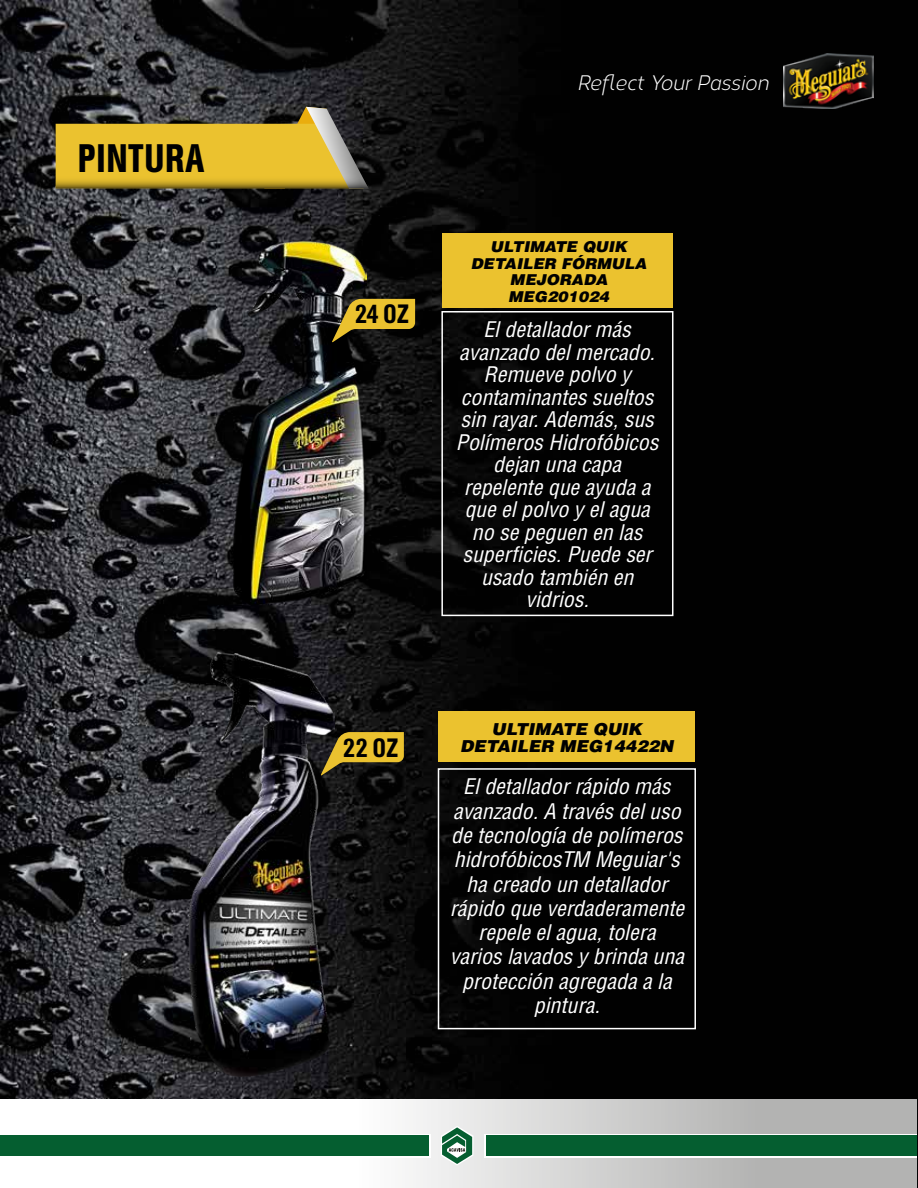
<style>
.page{position:relative;width:918px;height:1188px;background:#fff}
.page>*{position:absolute;margin:0;border:0;box-sizing:border-box;transform-origin:0 0}
.t1{font:500 condensed 36px "Castrol Sans";color:#000}
.t2{font:500 condensed 24px "Castrol Sans";color:#000}
.t3{font:italic condensed 21px/22.5px "Helvetica LT Std";color:#fff;text-align:center;scale:1.04 1}
.t4{font:italic 21px "Corbert";color:#fff;scale:.91 1}
.t5{font:italic 900 16.5px "Helvetica LT Std";color:#000;scale:1.04 1}
.t6{font:italic 900 15px/16.5px "Helvetica LT Std";color:#000;text-align:center;scale:1.04 1}
</style>
<div class="page">
<img style="left:0;top:0;width:918px;height:1188px">
<svg style="left:0;top:1099px;width:917px;height:89px"></svg>
<svg style="left:441px;top:1126px;width:32px;height:39px"></svg>
<div style="left:0;top:1134px;width:431px;height:23px;background:#055e30"></div>
<div style="left:484px;top:1134px;width:433px;height:23px;background:#055e30"></div>
<img style="left:784px;top:54px;width:89px;height:54px">
<div style="left:439px;top:711px;width:256px;height:51px;background:#ebc22f"></div>
<div style="left:438px;top:768px;width:258px;height:261px;border:2px solid #fff"></div>
<img style="left:189px;top:653px;width:145px;height:423px">
<svg style="left:321px;top:732px;width:83px;height:44px;background:#957c25"></svg>
<img style="left:234px;top:242px;width:133px;height:363px">
<div style="left:442px;top:234px;width:231px;height:74px;background:#ebc22f"></div>
<div style="left:441px;top:311px;width:232px;height:305px;border:2px solid #fff"></div>
<svg style="left:332px;top:299px;width:83px;height:43px;background:#9a8128"></svg>
<svg style="left:56px;top:107px;width:313px;height:81px;background:#b69a36"></svg>
<h1 class="t1" style="left:77px;top:136px;width:129px">PINTURA</h1>
<p class="t4" style="left:577px;top:68px;width:212px">Reflect Your Passion</p>
<p class="t2" style="left:355px;top:299px;width:56px">24 OZ</p>
<p class="t6" style="left:471px;top:239px;width:171px">ULTIMATE QUIK<br>DETAILER FÓRMULA<br>MEJORADA<br>MEG201024</p>
<p class="t3" style="left:456px;top:318px;width:196px">El detallador más avanzado del mercado.<br>Remueve polvo y contaminantes sueltos sin rayar. Además, sus<br>Polímeros Hidrofóbicos dejan una capa repelente que ayuda a que el polvo y el agua no se peguen en las superficies. Puede ser usado también en vidrios.</p>
<p class="t5" style="left:492px;top:719px;width:146px">ULTIMATE QUIK</p>
<p class="t2" style="left:343px;top:732px;width:57px">22 OZ</p>
<p class="t5" style="left:460px;top:735px;width:207px">DETAILER MEG14422N</p>
<p class="t3" style="left:450px;top:775px;width:227px;line-height:24.3px">El detallador rápido más avanzado. A través del uso de tecnología de polímeros hidrofóbicosTM Meguiar's ha creado un detallador rápido que verdaderamente repele el agua, tolera varios lavados y brinda una protección agregada a la pintura.</p>
</div>
